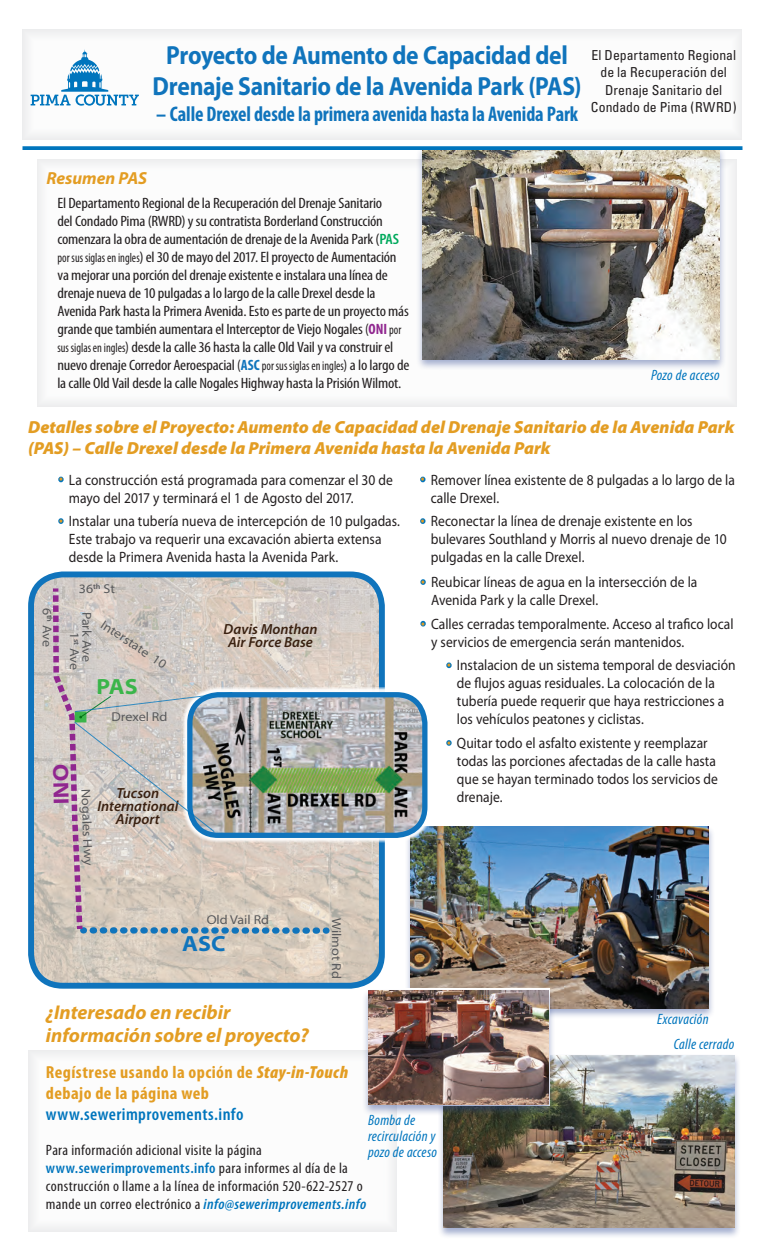
<style>
.page{position:relative;width:765px;height:1260px;background:#fff}
.page>*{position:absolute;margin:0;border:0;box-sizing:border-box;transform-origin:0 0}
.t1{font:700 26.25px/31.2px "Myriad Pro";letter-spacing:-.015em;color:#1074bc;text-align:center;scale:.9 1}
.t2{font:700 semi-expanded 22px "Myriad Pro";color:#1074bc}
.t3{font:700 semi-expanded 22px "Myriad Pro";color:#3ab54a}
.t4{font:700 condensed 21.25px "Myriad Pro";letter-spacing:-.005em;color:#1074bc;scale:.95 1}
.t5{font:italic 700 20px/22.5px "Myriad Pro";color:#e39d23}
.t6{font:italic 900 17.5px/21px "Myriad Pro";color:#e39d23}
.t7{font:700 condensed 17.5px/21px "Myriad Pro";letter-spacing:.025em;color:#e39d23;scale:1.04 1}
.t8{font:600 condensed 17.5px "Myriad Pro";letter-spacing:.025em;color:#0075bd;scale:1.04 1}
.t9{font:italic 700 17.5px "Myriad Pro";color:#e39d23}
.t10{font:15px/18px "Myriad Pro";color:#231f20;scale:.9 1}
.t11{font:condensed 15px/18px "Myriad Pro";letter-spacing:-.015em;color:#231f20;scale:1.1 1}
.t12{font:condensed 15px/18px "Myriad Pro";letter-spacing:.02em;color:#231f20;scale:1.04 1}
.t13{font:italic condensed 15px/16.2px "Myriad Pro";letter-spacing:.02em;color:#0075bd}
.t14{font:italic 600 14.62px/12.9px "Myriad Pro";color:#3a2111;text-align:center}
.t15{font:condensed 13.75px/17.5px "Univers";color:#231f20;text-align:center}
.t16{font:semi-expanded 12.88px "Myriad Pro";color:#57585a}
.s1{font-stretch:normal}
.s2{font-weight:600;color:#00a95c}
.s3{font-size:13.12px}
.s4{font-weight:700;color:#90268f}
.s5{font-weight:700;color:#1074bc}
.s6{color:#e39d23}
.s7{font-weight:900;font-style:italic}
.s8{font-weight:600;color:#0075bd}
.s9{font-weight:600;font-style:italic;color:#0075bd}
</style>
<div class="page">
<svg style="left:31px;top:49px;width:108px;height:57px"></svg>
<svg style="left:58px;top:477px;width:6px;height:5px"></svg>
<svg style="left:58px;top:518px;width:6px;height:6px"></svg>
<svg style="left:420px;top:477px;width:6px;height:5px"></svg>
<svg style="left:420px;top:518px;width:6px;height:6px"></svg>
<svg style="left:420px;top:579px;width:6px;height:6px"></svg>
<svg style="left:420px;top:621px;width:6px;height:6px"></svg>
<svg style="left:446px;top:662px;width:6px;height:6px"></svg>
<svg style="left:446px;top:740px;width:6px;height:6px"></svg>
<div style="left:437px;top:1053px;width:304px;height:185px;background:#253f8e;opacity:.42"></div>
<img style="left:443px;top:1055px;width:291px;height:173px">
<div style="left:416px;top:146px;width:311px;height:225px;background:#253f8e;opacity:.42"></div>
<img style="left:423px;top:150px;width:297px;height:209px">
<div style="left:405px;top:825px;width:311px;height:194px;background:#253f8e;opacity:.42"></div>
<img style="left:411px;top:827px;width:298px;height:182px">
<div style="left:362px;top:988px;width:194px;height:128px;background:#253f8e;opacity:.42"></div>
<img style="left:368px;top:990px;width:180px;height:115px">
<svg style="left:22px;top:146px;width:720px;height:4px;fill:#0075bd"></svg>
<div style="left:23px;top:566px;width:367px;height:428px;background:#fff"></div>
<img style="left:34px;top:574px;width:344px;height:408px">
<div style="left:28px;top:572px;width:357px;height:417px;border:6px solid #1074bc;border-radius:32px"></div>
<div style="left:182px;top:687px;width:251px;height:156px;background:#fff;opacity:.94"></div>
<img style="left:327px;top:695px;width:98px;height:140px">
<div style="left:187px;top:692px;width:240px;height:146px;border:5px solid #1074bc;border-radius:29px"></div>
<svg style="left:50px;top:588px;width:277px;height:346px"></svg>
<h1 class="t1" style="left:153px;top:40px;width:478px">Proyecto de Aumento de Capacidad del<br>Drenaje Sanitario de la Avenida Park (PAS)</h1>
<h3 class="t4" style="left:156px;top:103px;width:446px"><span class="s1">–</span> Calle Drexel desde la primera avenida hasta la Avenida Park</h3>
<p class="t15" style="left:591px;top:46px;width:147px">El Departamento Regional de la Recuperación del<br>Drenaje Sanitario del<br>Condado de Pima (RWRD)</p>
<p class="t9" style="left:46px;top:168px;width:102px">Resumen PAS</p>
<p class="t11" style="left:57px;top:194px;width:321px">El Departamento Regional de la Recuperación del Drenaje Sanitario<br>del Condado Pima (RWRD) y su contratista Borderland Construcción comenzara la obra de aumentación de drenaje de la Avenida Park (<span class="s2">PAS </span><span class="s3">por sus siglas en ingles</span>) el 30 de mayo del 2017. El proyecto de Aumentación va mejorar una porción del drenaje existente e instalara una línea de drenaje nueva de 10 pulgadas a lo largo de la calle Drexel desde la Avenida Park hasta la Primera Avenida. Esto es parte de un proyecto más grande que también aumentara el Interceptor de Viejo Nogales (<span class="s4">ONI</span> <span class="s3">por sus siglas en ingles</span>) desde la calle 36 hasta la calle Old Vail y va construir el nuevo drenaje Corredor Aeroespacial (<span class="s5">ASC</span> <span class="s3">por sus siglas en ingles</span>) a lo largo de la calle Old Vail desde la calle Nogales Highway hasta la Prisión Wilmot.</p>
<p class="t13" style="left:651px;top:367px;width:70px">Pozo de acceso</p>
<p class="t6" style="left:28px;top:416px;width:708px">Detalles sobre el Proyecto: Aumento de Capacidad del Drenaje Sanitario de la Avenida Park (PAS) – Calle Drexel desde la Primera Avenida hasta la Avenida Park</p>
<p class="t10" style="left:69px;top:471px;width:362px;text-indent:-10px"><span class="s6">•</span> La construcción está programada para comenzar el 30 de mayo del 2017 y terminará el 1 de Agosto del 2017.</p>
<p class="t10" style="left:69px;top:513px;width:369px;text-indent:-10px"><span class="s6">•</span> Instalar una tubería nueva de intercepción de 10 pulgadas.<br>Este trabajo va requerir una excavación abierta extensa desde la Primera Avenida hasta la Avenida Park.</p>
<p class="t16" style="left:54px;top:608px;width:41px;rotate:90deg">6<sup>th</sup> Ave</p>
<p class="t16" style="left:79px;top:582px;width:38px">36<sup>th</sup> St</p>
<p class="t16" style="left:94px;top:612px;width:51px;rotate:90deg">Park Ave</p>
<p class="t16" style="left:81px;top:632px;width:40px;rotate:90deg">1<sup>st</sup> Ave</p>
<p class="t16" style="left:106px;top:617px;width:77px;rotate:34deg">Interstate 10</p>
<h2 class="t3" style="left:97px;top:674px;width:43px">PAS</h2>
<p class="t16" style="left:111px;top:709px;width:57px">Drexel Rd</p>
<p class="t14" style="left:224px;top:623px;width:95px">Davis Monthan<br>Air Force Base</p>
<p class="t14" style="left:97px;top:787px;width:82px">Tucson<br>International<br>Airport</p>
<p class="t16" style="left:93px;top:789px;width:78px;rotate:88deg">Nogales Hwy</p>
<p class="t16" style="left:207px;top:913px;width:64px">Old Vail Rd</p>
<p class="t16" style="left:344px;top:918px;width:62px;rotate:90deg">Wilmot Rd</p>
<h2 class="t2" style="left:182px;top:931px;width:45px">ASC</h2>
<p class="t10" style="left:431px;top:471px;width:339px;text-indent:-10px"><span class="s6">•</span> Remover línea existente de 8 pulgadas a lo largo de la calle Drexel.</p>
<p class="t10" style="left:431px;top:513px;width:330px;text-indent:-10px"><span class="s6">•</span> Reconectar la línea de drenaje existente en los bulevares Southland y Morris al nuevo drenaje de 10 pulgadas en la calle Drexel.</p>
<p class="t10" style="left:431px;top:574px;width:297px;text-indent:-10px"><span class="s6">•</span> Reubicar líneas de agua en la intersección de la<br>Avenida Park y la calle Drexel.</p>
<p class="t10" style="left:431px;top:615px;width:338px;text-indent:-10px"><span class="s6">•</span> Calles cerradas temporalmente. Acceso al trafico local y servicios de emergencia serán mantenidos.</p>
<p class="t10" style="left:457px;top:657px;width:311px;text-indent:-10px"><span class="s6">•</span> Instalacion de un sistema temporal de desviación de flujos aguas residuales. La colocación de la tubería puede requerir que haya restricciones a los vehículos peatones y ciclistas.</p>
<p class="t10" style="left:457px;top:734px;width:291px;text-indent:-10px"><span class="s6">•</span> Quitar todo el asfalto existente y reemplazar todas las porciones afectadas de la calle hasta que se hayan terminado todos los servicios de drenaje.</p>
<h3 class="t5" style="left:46px;top:1001px;width:264px">¿Interesado en recibir información sobre el proyecto?</h3>
<p class="t7" style="left:46px;top:1062px;width:292px">Regístrese usando la opción de <span class="s7">Stay-in-Touch </span>debajo de la página web</p>
<p class="t8" style="left:46px;top:1104px;width:192px">www.sewerimprovements.info</p>
<p class="t12" style="left:46px;top:1141px;width:309px">Para información adicional visite la página <span class="s8">www.sewerimprovements.info</span> para informes al día de la construcción o llame a la línea de información 520-622-2527 o mande un correo electrónico a <span class="s9">info@sewerimprovements.info</span></p>
<p class="t13" style="left:368px;top:1112px;width:70px">Bomba de recirculación y pozo de acceso</p>
<p class="t13" style="left:657px;top:1011px;width:53px">Excavación</p>
<p class="t13" style="left:674px;top:1037px;width:62px">Calle cerrado</p>
</div>
